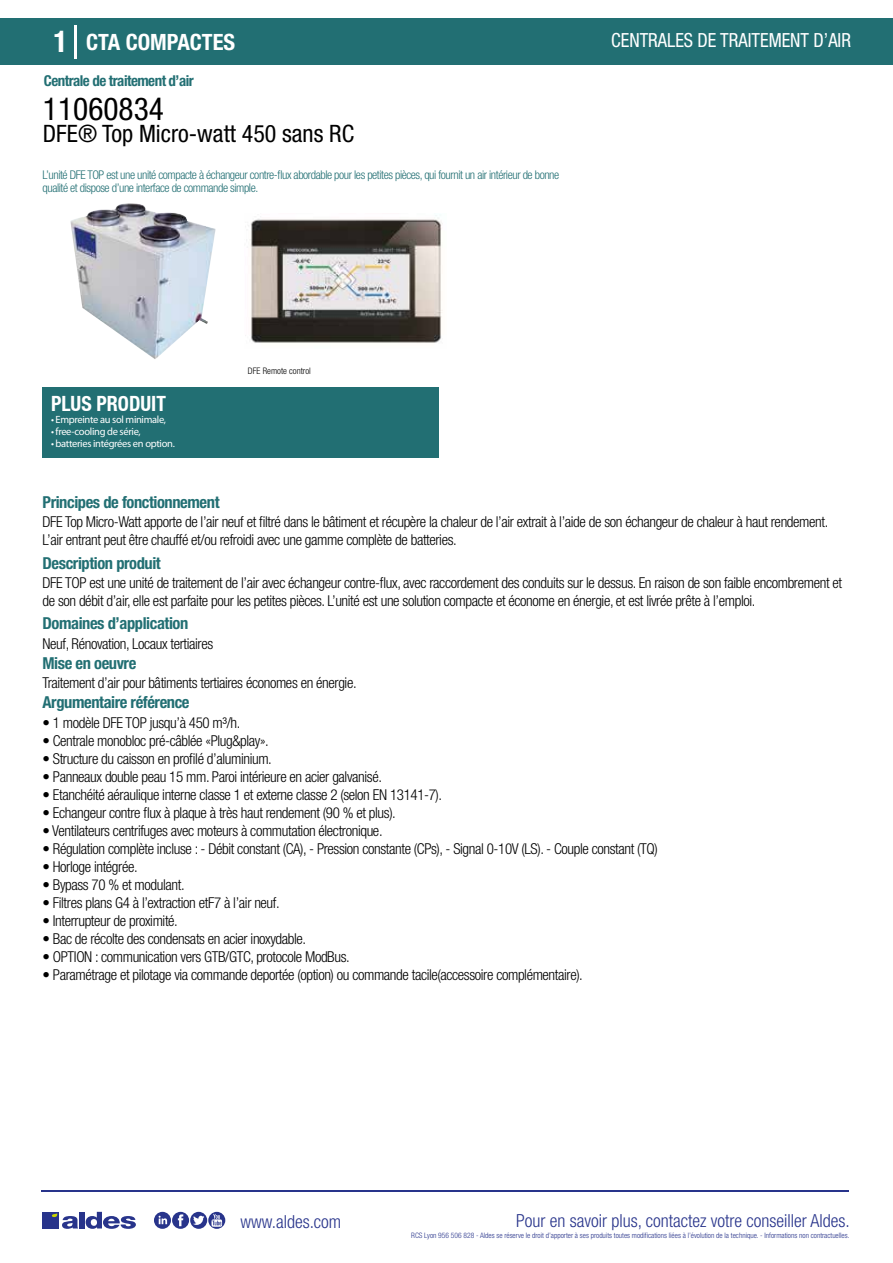
<style>
.page{position:relative;width:893px;height:1263px;background:#fff}
.page>*{position:absolute;margin:0;border:0;box-sizing:border-box;transform-origin:0 0}
.t1{font:condensed 31.5px "Helvetica Neue LT Std";color:#000}
.t2{font:condensed 24px "Helvetica Neue LT Std";color:#000}
.t3{font:700 condensed 22.5px "Helvetica Neue LT Std";color:#fff}
.t4{font:700 condensed 21px "Helvetica Neue";color:#fff;scale:.95 1}
.t5{font:condensed 19.5px "Helvetica Neue LT Std";color:#fff;scale:.95 1}
.t6{font:300 condensed 18px "Helvetica Neue";color:#28348b}
.t7{font:700 condensed 16.5px "Helvetica Neue LT Std";letter-spacing:-.025em;color:#226f73}
.t8{font:300 condensed 15px/18px "Helvetica Neue LT Std";letter-spacing:-.025em;color:#000}
.t9{font:700 condensed 15px "Helvetica Neue LT Std";letter-spacing:-.035em;color:#226f73}
.t10{font:300 condensed 12px/13.5px "Helvetica Neue LT Std";letter-spacing:-.035em;color:#226f73}
.t11{font:10.5px "Myriad Pro";letter-spacing:-.03em;color:#fff}
.t12{font:300 condensed 9px "Helvetica Neue";color:#000}
.t13{font:300 condensed 7.5px "Helvetica Neue";color:#28348b}
.s1{font-size:30px}
</style>
<div class="page">
<div style="left:0;top:18px;width:893px;height:46px;background:#226f73"></div>
<div style="left:43px;top:387px;width:396px;height:70px;background:#226f73"></div>
<hr style="left:74px;top:25px;width:2px;height:33px;background:#fff">
<svg style="left:70px;top:203px;width:146px;height:156px"></svg>
<img style="left:245px;top:215px;width:198px;height:128px">
<hr style="left:41px;top:1190px;width:808px;height:1px;background:#28348b">
<svg style="left:154px;top:1212px;width:71px;height:17px"></svg>
<div style="left:42px;top:1212px;width:17px;height:16px;background:#28348b"></div>
<div style="left:79px;top:1212px;width:5px;height:16px;background:#28348b"></div>
<svg style="left:86px;top:1212px;width:50px;height:17px"></svg>
<svg style="left:52px;top:1213px;width:26px;height:16px"></svg>
<h3 class="t3" style="left:54px;top:28px;width:183px"><span class="s1">1</span> CTA COMPACTES</h3>
<h3 class="t5" style="left:611px;top:29px;width:254px">CENTRALES DE TRAITEMENT D’AIR</h3>
<p class="t9" style="left:44px;top:71px;width:151px">Centrale de traitement d’air</p>
<h1 class="t1" style="left:43px;top:91px;width:122px">11060834</h1>
<h2 class="t2" style="left:43px;top:120px;width:313px">DFE® Top Micro-watt 450 sans RC</h2>
<p class="t10" style="left:43px;top:167px;width:518px">L’unité DFE TOP est une unité compacte à échangeur contre-flux abordable pour les petites pièces, qui fournit un air intérieur de bonne qualité et dispose d’une interface de commande simple.</p>
<h3 class="t4" style="left:51px;top:391px;width:122px">PLUS PRODUIT</h3>
<p class="t11" style="left:51px;top:413px;width:117px">• Empreinte au sol minimale,</p>
<p class="t11" style="left:51px;top:425px;width:91px">• free-cooling de série,</p>
<p class="t11" style="left:51px;top:437px;width:125px">• batteries intégrées en option.</p>
<p class="t7" style="left:43px;top:492px;width:179px">Principes de fonctionnement</p>
<p class="t12" style="left:248px;top:365px;width:64px">DFE Remote control</p>
<p class="t8" style="left:43px;top:513px;width:787px">DFE Top Micro-Watt apporte de l’air neuf et filtré dans le bâtiment et récupère la chaleur de l’air extrait à l’aide de son échangeur de chaleur à haut rendement.<br>L’air entrant peut être chauffé et/ou refroidi avec une gamme complète de batteries.</p>
<p class="t8" style="left:43px;top:573px;width:801px">DFE TOP est une unité de traitement de l’air avec échangeur contre-flux, avec raccordement des conduits sur le dessus. En raison de son faible encombrement et de son débit d’air, elle est parfaite pour les petites pièces. L’unité est une solution compacte et économe en énergie, et est livrée prête à l’emploi.</p>
<p class="t8" style="left:43px;top:634px;width:172px">Neuf, Rénovation, Locaux tertiaires</p>
<p class="t8" style="left:43px;top:674px;width:316px">Traitement d’air pour bâtiments tertiaires économes en énergie.</p>
<p class="t7" style="left:43px;top:553px;width:120px">Description produit</p>
<p class="t7" style="left:43px;top:613px;width:147px">Domaines d’application</p>
<p class="t7" style="left:43px;top:653px;width:95px">Mise en oeuvre</p>
<p class="t7" style="left:43px;top:692px;width:149px">Argumentaire référence</p>
<p class="t8" style="left:43px;top:713px;width:199px">• 1 modèle DFE TOP jusqu’à 450 m³/h.</p>
<p class="t8" style="left:43px;top:731px;width:228px">• Centrale monobloc pré-câblée «Plug&amp;play».</p>
<p class="t8" style="left:43px;top:749px;width:231px">• Structure du caisson en profilé d’aluminium.</p>
<p class="t8" style="left:43px;top:767px;width:341px">• Panneaux double peau 15 mm. Paroi intérieure en acier galvanisé.</p>
<p class="t8" style="left:43px;top:785px;width:401px">• Etanchéité aéraulique interne classe 1 et externe classe 2 (selon EN 13141-7).</p>
<p class="t8" style="left:43px;top:803px;width:355px">• Echangeur contre flux à plaque à très haut rendement (90 % et plus).</p>
<p class="t8" style="left:43px;top:821px;width:342px">• Ventilateurs centrifuges avec moteurs à commutation électronique.</p>
<p class="t8" style="left:43px;top:839px;width:617px">• Régulation complète incluse : - Débit constant (CA), - Pression constante (CPs), - Signal 0-10V (LS). - Couple constant (TQ)</p>
<p class="t8" style="left:43px;top:857px;width:97px">• Horloge intégrée.</p>
<p class="t8" style="left:43px;top:875px;width:144px">• Bypass 70 % et modulant.</p>
<p class="t8" style="left:43px;top:893px;width:239px">• Filtres plans G4 à l’extraction etF7 à l’air neuf.</p>
<p class="t8" style="left:43px;top:911px;width:137px">• Interrupteur de proximité.</p>
<p class="t8" style="left:43px;top:929px;width:265px">• Bac de récolte des condensats en acier inoxydable.</p>
<p class="t8" style="left:43px;top:947px;width:309px">• OPTION : communication vers GTB/GTC, protocole ModBus.</p>
<p class="t8" style="left:43px;top:965px;width:542px">• Paramétrage et pilotage via commande deportée (option) ou commande tacile(accessoire complémentaire).</p>
<p class="t6" style="left:240px;top:1211px;width:102px">www.aldes.com</p>
<p class="t6" style="left:516px;top:1211px;width:335px">Pour en savoir plus, contactez votre conseiller Aldes.</p>
<p class="t13" style="left:411px;top:1230px;width:440px">RCS Lyon 956 506 828 - Aldes se réserve le droit d’apporter à ses produits toutes modifications liées à l’évolution de la technique. - Informations non contractuelles.</p>
</div>
